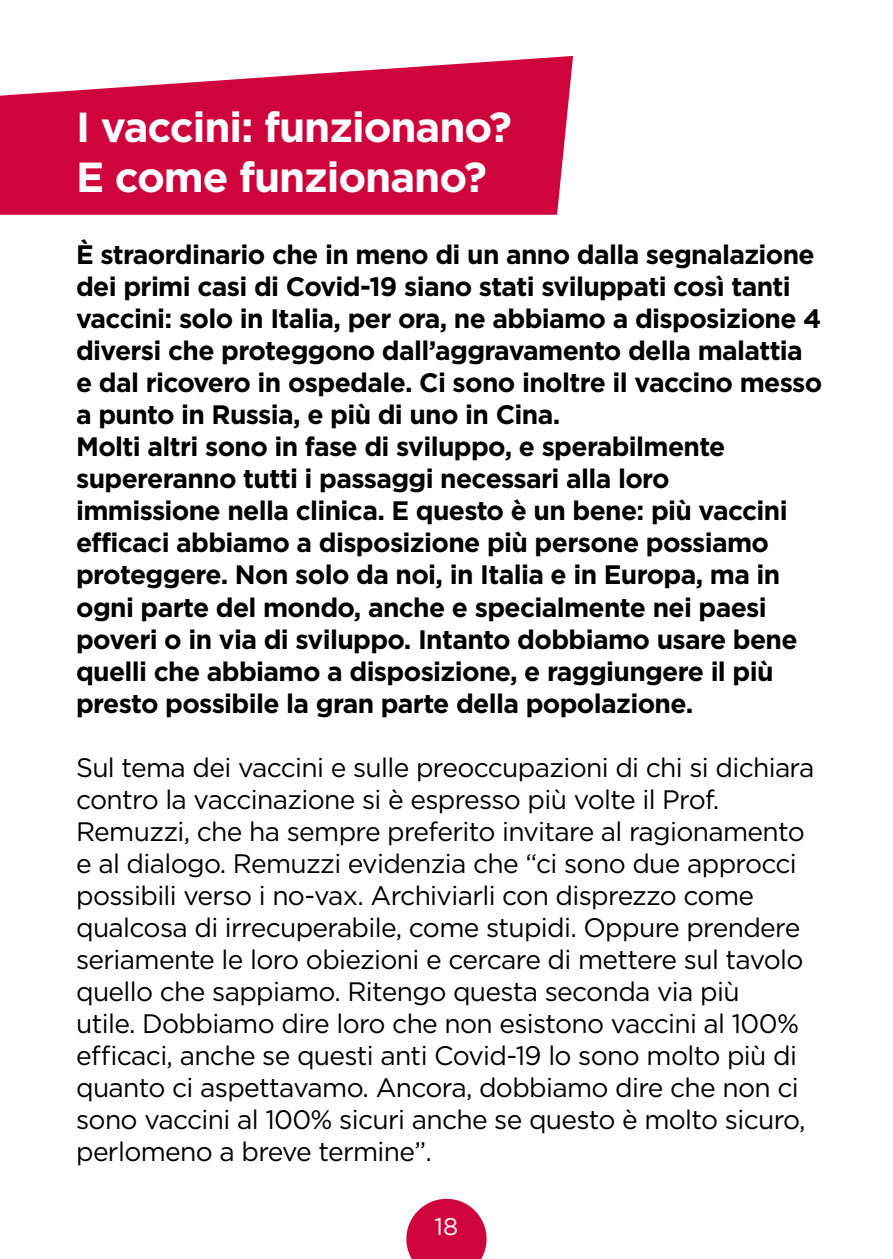
<style>
.page{position:relative;width:893px;height:1259px;background:#fff}
.page>*{position:absolute;margin:0;border:0;box-sizing:border-box;transform-origin:0 0}
.t1{font:700 42px/50.4px "Gotham";letter-spacing:-.025em;color:#fff}
.t2{font:700 26.7px/32.1px "Gotham";letter-spacing:-.025em;color:#000}
.t3{font:26.7px/32.1px "Gotham";letter-spacing:-.025em;color:#000}
.t4{font:24px "Gotham";color:#fff}
</style>
<div class="page">
<svg style="left:406px;top:1198px;width:81px;height:61px"></svg>
<svg style="left:0;top:56px;width:573px;height:159px;background:#d62657"></svg>
<h1 class="t1" style="left:76px;top:101px;width:437px">I vaccini: funzionano?<br>E come funzionano?</h1>
<p class="t2" style="left:76px;top:238px;width:748px">È straordinario che in meno di un anno dalla segnalazione dei primi casi di Covid-19 siano stati sviluppati così tanti vaccini: solo in Italia, per ora, ne abbiamo a disposizione 4 diversi che proteggono dall’aggravamento della malattia e dal ricovero in ospedale. Ci sono inoltre il vaccino messo a punto in Russia, e più di uno in Cina.<br>Molti altri sono in fase di sviluppo, e sperabilmente supereranno tutti i passaggi necessari alla loro<br>immissione nella clinica. E questo è un bene: più vaccini efficaci abbiamo a disposizione più persone possiamo proteggere. Non solo da noi, in Italia e in Europa, ma in ogni parte del mondo, anche e specialmente nei paesi poveri o in via di sviluppo. Intanto dobbiamo usare bene quelli che abbiamo a disposizione, e raggiungere il più presto possibile la gran parte della popolazione.</p>
<p class="t3" style="left:76px;top:750px;width:740px">Sul tema dei vaccini e sulle preoccupazioni di chi si dichiara contro la vaccinazione si è espresso più volte il Prof.<br>Remuzzi, che ha sempre preferito invitare al ragionamento e al dialogo. Remuzzi evidenzia che “ci sono due approcci possibili verso i no-vax. Archiviarli con disprezzo come qualcosa di irrecuperabile, come stupidi. Oppure prendere seriamente le loro obiezioni e cercare di mettere sul tavolo quello che sappiamo. Ritengo questa seconda via più<br>utile. Dobbiamo dire loro che non esistono vaccini al 100% efficaci, anche se questi anti Covid-19 lo sono molto più di quanto ci aspettavamo. Ancora, dobbiamo dire che non ci sono vaccini al 100% sicuri anche se questo è molto sicuro, perlomeno a breve termine”.</p>
<p class="t4" style="left:435px;top:1210px;width:25px">18</p>
</div>
